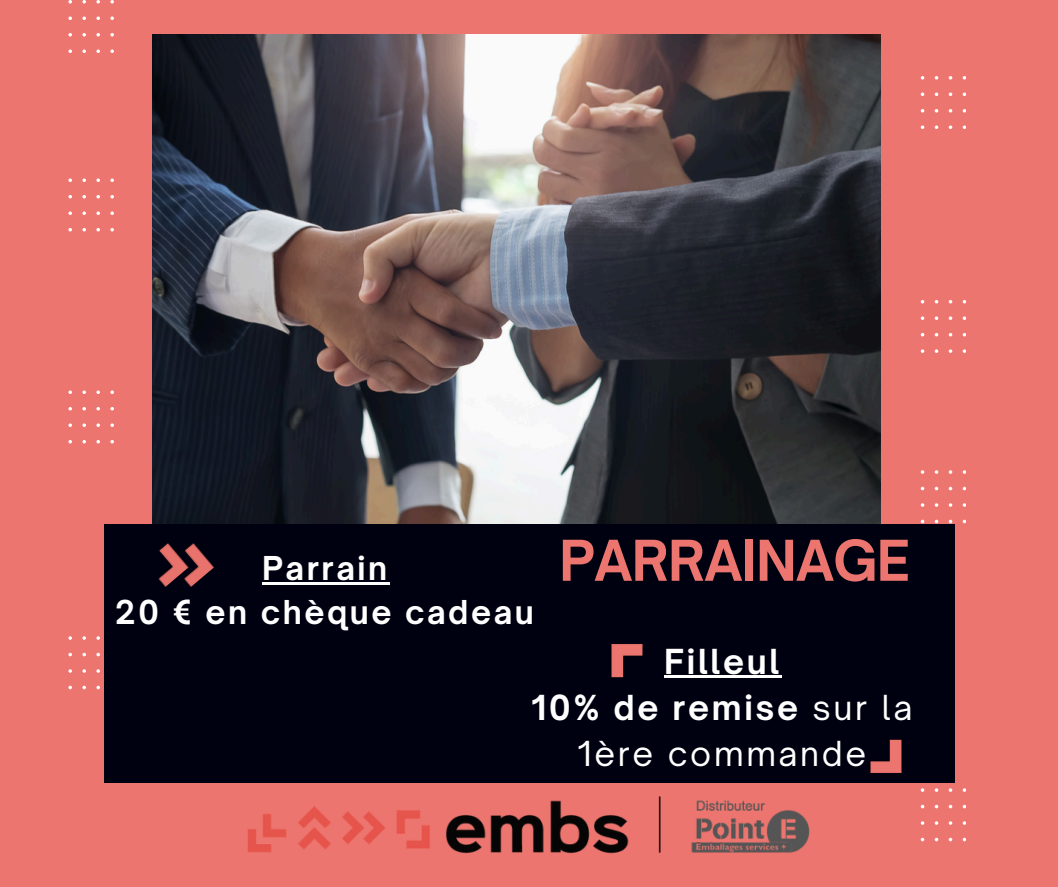
<style>
.page{position:relative;width:1058px;height:887px;background:#fff}
.page>*{position:absolute;margin:0;border:0;box-sizing:border-box;transform-origin:0 0}
.t1{font:700 53.85px "Open Sauce One";letter-spacing:-.015em;color:#ec756f}
.t2{font:33px/46.2px "Open Sauce One";letter-spacing:.08em;color:#fff;text-align:center}
.t3{font:700 33px "Open Sauce One";letter-spacing:.08em;color:#fff}
.t4{font:700 31.5px "Open Sauce One";letter-spacing:.08em;color:#fff}
.s1{font-weight:700}
</style>
<div class="page">
<div style="left:0;top:0;width:1058px;height:886px;background:#ec756f"></div>
<img style="left:172px;top:782px;width:713px;height:72px">
<img style="left:152px;top:34px;width:728px;height:490px">
<svg style="left:96px;top:652px;width:4px;height:4px"></svg>
<svg style="left:82px;top:652px;width:4px;height:4px"></svg>
<svg style="left:68px;top:652px;width:4px;height:4px"></svg>
<svg style="left:96px;top:685px;width:4px;height:4px"></svg>
<svg style="left:82px;top:685px;width:4px;height:4px"></svg>
<svg style="left:68px;top:685px;width:4px;height:4px"></svg>
<div style="left:104px;top:524px;width:850px;height:258px;background:#000110"></div>
<img style="left:158px;top:546px;width:6px;height:40px">
<hr style="left:262px;top:582px;width:128px;height:3px;background:#fff">
<hr style="left:664px;top:675px;width:118px;height:3px;background:#fff">
<img style="left:164px;top:543px;width:50px;height:44px">
<img style="left:611px;top:644px;width:32px;height:34px">
<img style="left:870px;top:739px;width:32px;height:34px">
<svg style="left:948px;top:92px;width:4px;height:4px"></svg>
<svg style="left:934px;top:92px;width:4px;height:4px"></svg>
<svg style="left:920px;top:92px;width:4px;height:4px"></svg>
<svg style="left:948px;top:109px;width:4px;height:4px"></svg>
<svg style="left:934px;top:109px;width:4px;height:4px"></svg>
<svg style="left:920px;top:109px;width:4px;height:4px"></svg>
<svg style="left:948px;top:76px;width:4px;height:4px"></svg>
<svg style="left:934px;top:76px;width:4px;height:4px"></svg>
<svg style="left:920px;top:76px;width:4px;height:4px"></svg>
<svg style="left:948px;top:125px;width:4px;height:4px"></svg>
<svg style="left:934px;top:125px;width:4px;height:4px"></svg>
<svg style="left:920px;top:125px;width:4px;height:4px"></svg>
<svg style="left:948px;top:316px;width:4px;height:4px"></svg>
<svg style="left:934px;top:316px;width:4px;height:4px"></svg>
<svg style="left:920px;top:316px;width:4px;height:4px"></svg>
<svg style="left:948px;top:349px;width:4px;height:4px"></svg>
<svg style="left:934px;top:349px;width:4px;height:4px"></svg>
<svg style="left:920px;top:349px;width:4px;height:4px"></svg>
<svg style="left:96px;top:16px;width:4px;height:4px"></svg>
<svg style="left:82px;top:16px;width:4px;height:4px"></svg>
<svg style="left:68px;top:16px;width:4px;height:4px"></svg>
<svg style="left:96px;top:33px;width:4px;height:4px"></svg>
<svg style="left:82px;top:33px;width:4px;height:4px"></svg>
<svg style="left:68px;top:33px;width:4px;height:4px"></svg>
<svg style="left:96px;top:0;width:4px;height:4px"></svg>
<svg style="left:82px;top:0;width:4px;height:4px"></svg>
<svg style="left:68px;top:0;width:4px;height:4px"></svg>
<svg style="left:96px;top:49px;width:4px;height:4px"></svg>
<svg style="left:82px;top:49px;width:4px;height:4px"></svg>
<svg style="left:68px;top:49px;width:4px;height:4px"></svg>
<svg style="left:96px;top:195px;width:4px;height:3px"></svg>
<svg style="left:82px;top:195px;width:4px;height:3px"></svg>
<svg style="left:68px;top:195px;width:4px;height:3px"></svg>
<svg style="left:96px;top:211px;width:4px;height:4px"></svg>
<svg style="left:82px;top:211px;width:4px;height:4px"></svg>
<svg style="left:68px;top:211px;width:4px;height:4px"></svg>
<svg style="left:96px;top:178px;width:4px;height:4px"></svg>
<svg style="left:82px;top:178px;width:4px;height:4px"></svg>
<svg style="left:68px;top:178px;width:4px;height:4px"></svg>
<svg style="left:96px;top:228px;width:4px;height:3px"></svg>
<svg style="left:82px;top:228px;width:4px;height:3px"></svg>
<svg style="left:68px;top:228px;width:4px;height:3px"></svg>
<svg style="left:96px;top:407px;width:4px;height:3px"></svg>
<svg style="left:82px;top:407px;width:4px;height:3px"></svg>
<svg style="left:68px;top:407px;width:4px;height:3px"></svg>
<svg style="left:96px;top:423px;width:4px;height:4px"></svg>
<svg style="left:82px;top:423px;width:4px;height:4px"></svg>
<svg style="left:68px;top:423px;width:4px;height:4px"></svg>
<svg style="left:96px;top:390px;width:4px;height:4px"></svg>
<svg style="left:82px;top:390px;width:4px;height:4px"></svg>
<svg style="left:68px;top:390px;width:4px;height:4px"></svg>
<svg style="left:96px;top:440px;width:4px;height:3px"></svg>
<svg style="left:82px;top:440px;width:4px;height:3px"></svg>
<svg style="left:68px;top:440px;width:4px;height:3px"></svg>
<svg style="left:948px;top:503px;width:4px;height:4px"></svg>
<svg style="left:934px;top:503px;width:4px;height:4px"></svg>
<svg style="left:920px;top:503px;width:4px;height:4px"></svg>
<svg style="left:948px;top:470px;width:4px;height:4px"></svg>
<svg style="left:934px;top:470px;width:4px;height:4px"></svg>
<svg style="left:920px;top:470px;width:4px;height:4px"></svg>
<p class="t4" style="left:262px;top:549px;width:127px">Parrain</p>
<p class="t4" style="left:115px;top:592px;width:420px">20 € en chèque cadeau</p>
<p class="t1" style="left:559px;top:527px;width:352px">PARRAINAGE</p>
<p class="t3" style="left:664px;top:640px;width:117px">Filleul</p>
<p class="t2" style="left:531px;top:684px;width:382px"><span class="s1">10% de remise</span> sur la<br>1ère commande</p>
</div>
